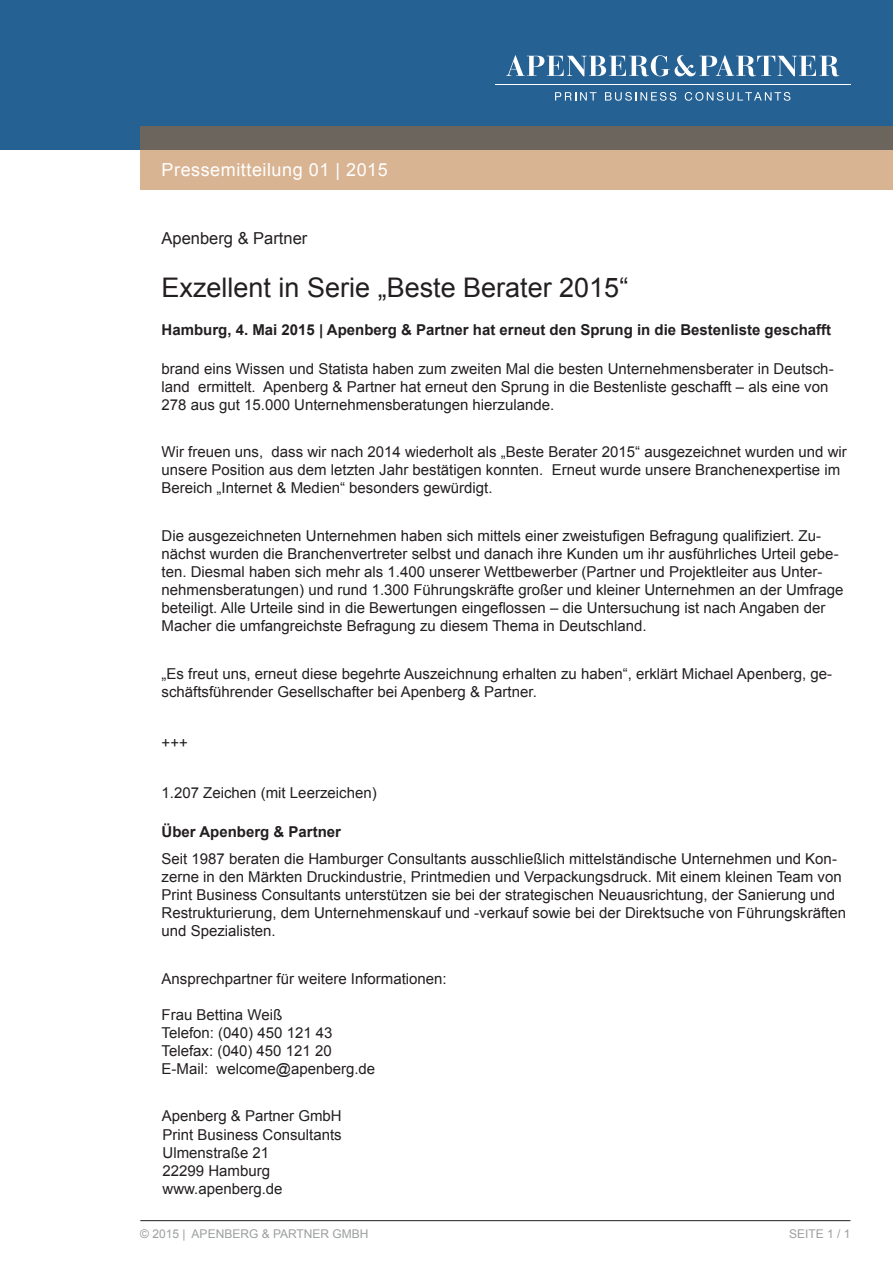
<style>
.page{position:relative;width:893px;height:1263px;background:#fff}
.page>*{position:absolute;margin:0;border:0;box-sizing:border-box;transform-origin:0 0}
.t1{font:27px "Arial";color:#231f20}
.t2{font:18px "Arial";letter-spacing:.03em;color:#fff}
.t3{font:16.5px "Arial";color:#231f20}
.t4{font:15px/18px "Arial";color:#231f20}
.t5{font:700 15px "Arial";color:#231f20}
.t6{font:12px "Arial";color:#9c9e9f}
</style>
<div class="page">
<div style="left:0;top:0;width:893px;height:150px;background:#266194"></div>
<svg style="left:140px;top:126px;width:753px;height:64px;background:#b0967f"></svg>
<svg style="left:506px;top:55px;width:333px;height:21px"></svg>
<svg style="left:555px;top:92px;width:41px;height:9px"></svg>
<svg style="left:605px;top:92px;width:71px;height:9px"></svg>
<svg style="left:685px;top:92px;width:105px;height:9px"></svg>
<hr style="left:495px;top:84px;width:355px;height:1px;background:#fff">
<hr style="left:140px;top:1220px;width:710px;height:1px;background:#231f20">
<p class="t2" style="left:162px;top:158px;width:228px">Pressemitteilung 01 | 2015</p>
<p class="t3" style="left:162px;top:228px;width:147px">Apenberg &amp; Partner</p>
<h1 class="t1" style="left:162px;top:269px;width:468px">Exzellent in Serie „Beste Berater 2015“</h1>
<p class="t5" style="left:162px;top:319px;width:671px">Hamburg, 4. Mai 2015 | Apenberg &amp; Partner hat erneut den Sprung in die Bestenliste geschafft</p>
<p class="t4" style="left:162px;top:359px;width:674px">brand eins Wissen und Statista haben zum zweiten Mal die besten Unternehmensberater in Deutsch&shy;land ermittelt. Apenberg &amp; Partner hat erneut den Sprung in die Bestenliste geschafft – als eine von<br>278 aus gut 15.000 Unternehmensberatungen hierzulande.</p>
<p class="t4" style="left:162px;top:443px;width:687px">Wir freuen uns, dass wir nach 2014 wiederholt als „Beste Berater 2015“ ausgezeichnet wurden und wir unsere Position aus dem letzten Jahr bestätigen konnten. Erneut wurde unsere Branchenexpertise im<br>Bereich „Internet &amp; Medien“ besonders gewürdigt.</p>
<p class="t4" style="left:162px;top:527px;width:683px">Die ausgezeichneten Unternehmen haben sich mittels einer zweistufigen Befragung qualifiziert. Zu&shy;nächst wurden die Branchenvertreter selbst und danach ihre Kunden um ihr ausführliches Urteil gebe&shy;ten. Diesmal haben sich mehr als 1.400 unserer Wettbewerber (Partner und Projektleiter aus Unter&shy;nehmensberatungen) und rund 1.300 Führungskräfte großer und kleiner Unternehmen an der Umfrage beteiligt. Alle Urteile sind in die Bewertungen eingeflossen – die Untersuchung ist nach Angaben der Macher die umfangreichste Befragung zu diesem Thema in Deutschland.</p>
<p class="t4" style="left:162px;top:665px;width:672px">„Es freut uns, erneut diese begehrte Auszeichnung erhalten zu haben“, erklärt Michael Apenberg, ge&shy;schäftsführender Gesellschafter bei Apenberg &amp; Partner.</p>
<p class="t4" style="left:162px;top:733px;width:28px">+++</p>
<p class="t4" style="left:162px;top:784px;width:217px">1.207 Zeichen (mit Leerzeichen)</p>
<p class="t5" style="left:162px;top:822px;width:181px">Über Apenberg &amp; Partner</p>
<p class="t4" style="left:162px;top:850px;width:686px">Seit 1987 beraten die Hamburger Consultants ausschließlich mittelständische Unternehmen und Kon&shy;zerne in den Märkten Druckindustrie, Printmedien und Verpackungsdruck. Mit einem kleinen Team von Print Business Consultants unterstützen sie bei der strategischen Neuausrichtung, der Sanierung und Restrukturierung, dem Unternehmenskauf und -verkauf sowie bei der Direktsuche von Führungskräften und Spezialisten.</p>
<p class="t4" style="left:162px;top:969px;width:287px">Ansprechpartner für weitere Informationen:</p>
<p class="t4" style="left:162px;top:1005px;width:215px">Frau Bettina Weiß<br>Telefon: (040) 450 121 43<br>Telefax: (040) 450 121 20<br>E-Mail: welcome@apenberg.de</p>
<p class="t4" style="left:162px;top:1107px;width:182px">Apenberg &amp; Partner GmbH<br>Print Business Consultants<br>Ulmenstraße 21<br>22299 Hamburg www.apenberg.de</p>
<p class="t6" style="left:140px;top:1225px;width:230px">© 2015 | APENBERG &amp; PARTNER GMBH</p>
<p class="t6" style="left:789px;top:1225px;width:63px">SEITE 1 / 1</p>
</div>
